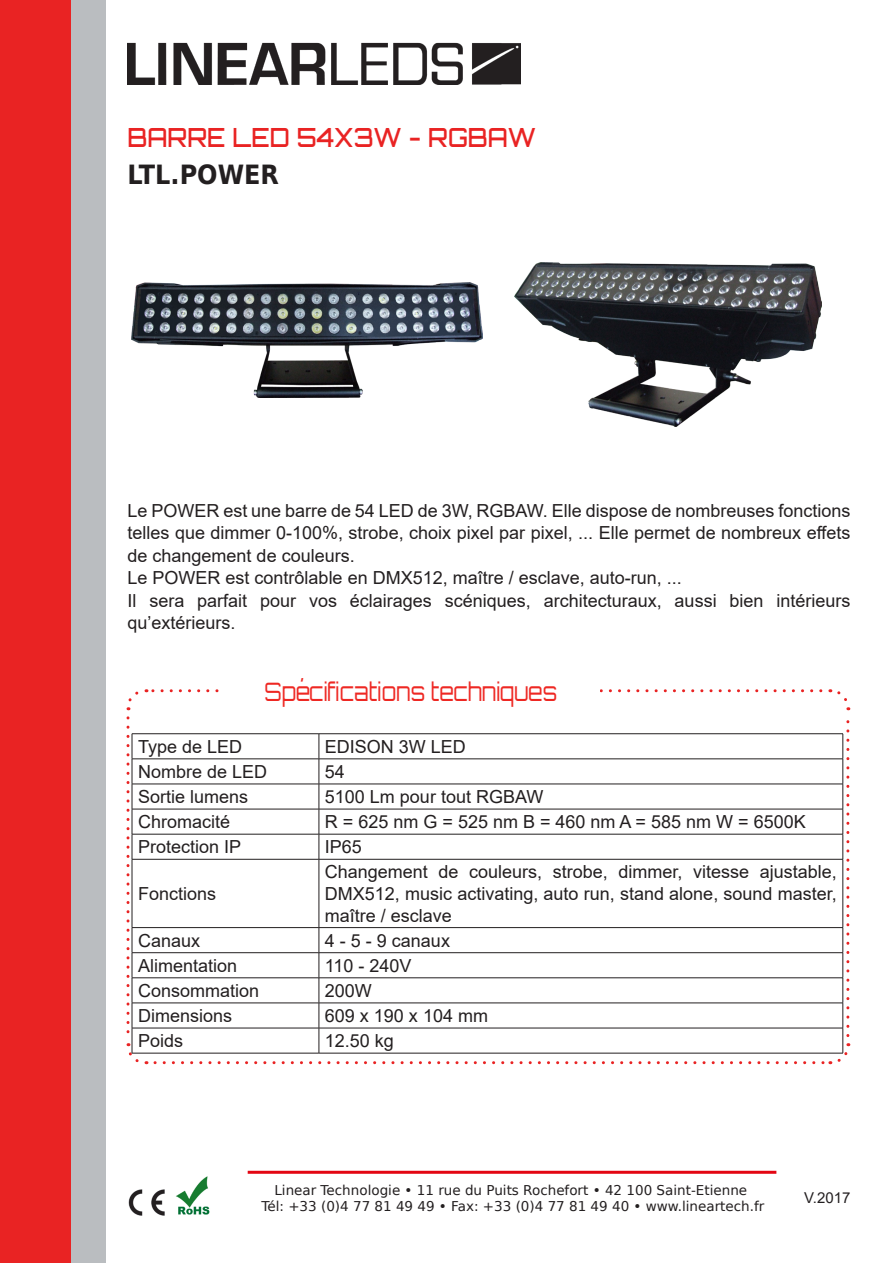
<style>
.page{position:relative;width:893px;height:1263px;background:#fff}
.page>*{position:absolute;margin:0;border:0;box-sizing:border-box;transform-origin:0 0}
.t1{font:500 26.4px "Orbitron";color:#e92323;scale:.91 1}
.t2{font:700 26.4px "Bitstream Vera Sans";color:#231f20;scale:.91 1}
.t3{font:300 25.35px "Orbitron";color:#ee2823;scale:.83 1}
.t4{font:18px/22.5px "Arial";color:#231f20;text-align:justify}
.t5{font:15px "Arial";color:#231f20}
.t6{font:13.5px/16.2px "Bitstream Vera Sans";color:#231f20;text-align:center}
</style>
<div class="page">
<div style="left:0;top:0;width:73px;height:1263px;background:#e92323"></div>
<div style="left:72px;top:0;width:34px;height:1263px;background:#babdc0"></div>
<hr style="left:248px;top:1171px;width:528px;height:3px;background:#e30613">
<img style="left:176px;top:1176px;width:34px;height:39px">
<img style="left:128px;top:1189px;width:37px;height:27px">
<img style="left:128px;top:42px;width:393px;height:43px">
<img style="left:514px;top:262px;width:308px;height:164px">
<img style="left:132px;top:283px;width:351px;height:114px">
<svg style="left:126px;top:689px;width:725px;height:376px"></svg>
<hr style="left:132px;top:1053px;width:187px;height:1px;background:#231f20">
<hr style="left:319px;top:1053px;width:524px;height:1px;background:#231f20">
<p class="t1" style="left:128px;top:121px;width:450px">BARRE LED 54X3W - RGBAW</p>
<p class="t2" style="left:128px;top:160px;width:168px">LTL.POWER</p>
<p class="t4" style="left:128px;top:499px;width:724px">Le POWER est une barre de 54 LED de 3W, RGBAW. Elle dispose de nombreuses fonctions telles que dimmer 0-100%, strobe, choix pixel par pixel, ... Elle permet de nombreux effets de changement de couleurs.</p>
<p class="t4" style="left:128px;top:566px;width:556px">Le POWER est contrôlable en DMX512, maître / esclave, auto-run, ...</p>
<p class="t4" style="left:128px;top:589px;width:724px">Il sera parfait pour vos éclairages scéniques, architecturaux, aussi bien intérieurs qu’extérieurs.</p>
<p class="t3" style="left:264px;top:675px;width:354px">Spécifications techniques</p>
<p class="t4" style="left:138px;top:735px;width:106px">Type de LED</p>
<p class="t4" style="left:325px;top:735px;width:143px">EDISON 3W LED</p>
<p class="t4" style="left:138px;top:760px;width:131px">Nombre de LED</p>
<p class="t4" style="left:325px;top:760px;width:22px">54</p>
<p class="t4" style="left:138px;top:785px;width:112px">Sortie lumens</p>
<p class="t4" style="left:325px;top:785px;width:220px">5100 Lm pour tout RGBAW</p>
<p class="t4" style="left:138px;top:810px;width:94px">Chromacité</p>
<p class="t4" style="left:325px;top:810px;width:482px">R = 625 nm G = 525 nm B = 460 nm A = 585 nm W = 6500K</p>
<p class="t4" style="left:138px;top:835px;width:105px">Protection IP</p>
<p class="t4" style="left:325px;top:835px;width:39px">IP65</p>
<p class="t4" style="left:138px;top:882px;width:80px">Fonctions</p>
<p class="t4" style="left:325px;top:861px;width:513px;line-height:21.6px">Changement de couleurs, strobe, dimmer, vitesse ajustable, DMX512, music activating, auto run, stand alone, sound master, maître / esclave</p>
<p class="t4" style="left:138px;top:929px;width:64px">Canaux</p>
<p class="t4" style="left:325px;top:929px;width:127px">4 - 5 - 9 canaux</p>
<p class="t4" style="left:138px;top:954px;width:101px">Alimentation</p>
<p class="t4" style="left:325px;top:954px;width:88px">110 - 240V</p>
<p class="t4" style="left:138px;top:979px;width:123px">Consommation</p>
<p class="t4" style="left:325px;top:979px;width:49px">200W</p>
<p class="t4" style="left:138px;top:1004px;width:96px">Dimensions</p>
<p class="t4" style="left:325px;top:1004px;width:165px">609 x 190 x 104 mm</p>
<p class="t4" style="left:138px;top:1029px;width:47px">Poids</p>
<p class="t4" style="left:325px;top:1029px;width:71px">12.50 kg</p>
<p class="t6" style="left:261px;top:1182px;width:504px">Linear Technologie • 11 rue du Puits Rochefort • 42 100 Saint-Etienne<br>Tél: +33 (0)4 77 81 49 49 • Fax: +33 (0)4 77 81 49 40 • www.lineartech.fr</p>
<p class="t5" style="left:804px;top:1187px;width:48px">V.2017</p>
</div>
